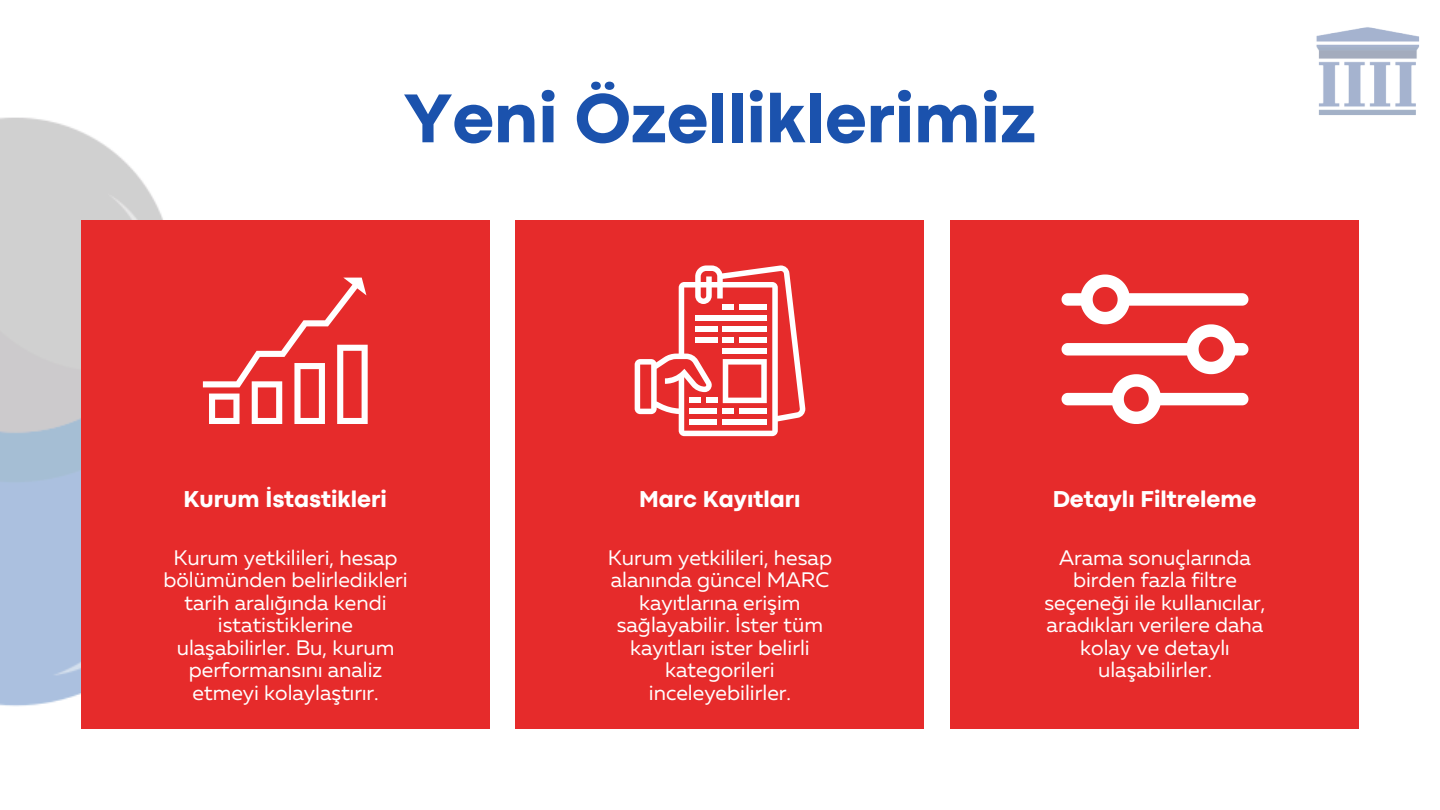
<style>
.page{position:relative;width:1440px;height:810px;background:#fff}
.page>*{position:absolute;margin:0;border:0;box-sizing:border-box;transform-origin:0 0}
.t1{font:800 72px "Codec Pro";color:#1b52ad}
.t2{font:800 24px "Codec Pro";color:#fff}
.t3{font:21px "Muller";color:#fff}
</style>
<div class="page">
<img style="left:0;top:117px;width:516px;height:612px">
<div style="left:81px;top:220px;width:409px;height:509px;background:#e62b2b"></div>
<div style="left:516px;top:220px;width:408px;height:509px;background:#e62b2b"></div>
<div style="left:950px;top:220px;width:409px;height:509px;background:#e62b2b"></div>
<svg style="left:203px;top:278px;width:165px;height:146px"></svg>
<svg style="left:635px;top:265px;width:170px;height:171px"></svg>
<div style="left:739px;top:409px;width:28px;height:5px;background:#fff"></div>
<div style="left:723px;top:409px;width:11px;height:5px;background:#fff"></div>
<div style="left:723px;top:420px;width:44px;height:5px;background:#fff"></div>
<div style="left:690px;top:409px;width:27px;height:5px;background:#fff"></div>
<div style="left:690px;top:420px;width:27px;height:5px;background:#fff"></div>
<div style="left:706px;top:398px;width:11px;height:5px;background:#fff"></div>
<div style="left:690px;top:398px;width:11px;height:5px;background:#fff"></div>
<div style="left:723px;top:348px;width:44px;height:6px;background:#fff"></div>
<div style="left:695px;top:337px;width:22px;height:6px;background:#fff"></div>
<div style="left:695px;top:326px;width:22px;height:6px;background:#fff"></div>
<div style="left:723px;top:326px;width:44px;height:6px;background:#fff"></div>
<div style="left:695px;top:315px;width:72px;height:6px;background:#fff"></div>
<div style="left:723px;top:337px;width:11px;height:6px;background:#fff"></div>
<div style="left:739px;top:337px;width:28px;height:6px;background:#fff"></div>
<div style="left:739px;top:304px;width:28px;height:6px;background:#fff"></div>
<div style="left:723px;top:304px;width:11px;height:6px;background:#fff"></div>
<svg style="left:1062px;top:275px;width:186px;height:149px"></svg>
<img style="left:1316px;top:27px;width:103px;height:88px">
<p class="t1" style="left:404px;top:93px;width:634px">Yeni Özelliklerimiz</p>
<p class="t2" style="left:183px;top:490px;width:205px">Kurum İstastikleri</p>
<h2 class="t2" style="left:639px;top:490px;width:163px">Marc Kayıtları</h2>
<p class="t2" style="left:1053px;top:490px;width:205px">Detaylı Filtreleme</p>
<p class="t3" style="left:173px;top:549px;width:226px">Kurum yetkilileri, hesap</p>
<p class="t3" style="left:163px;top:571px;width:246px">bölümünden belirledikleri</p>
<p class="t3" style="left:185px;top:594px;width:204px">tarih aralığında kendi</p>
<p class="t3" style="left:218px;top:616px;width:137px">istatistiklerine</p>
<p class="t3" style="left:177px;top:639px;width:219px">ulaşabilirler. Bu, kurum</p>
<p class="t3" style="left:189px;top:661px;width:195px">performansını analiz</p>
<p class="t3" style="left:193px;top:684px;width:188px">etmeyi kolaylaştırır.</p>
<h2 class="t3" style="left:608px;top:549px;width:226px">Kurum yetkilileri, hesap</h2>
<p class="t3" style="left:611px;top:571px;width:220px">alanında güncel MARC</p>
<p class="t3" style="left:639px;top:594px;width:163px">kayıtlarına erişim</p>
<p class="t3" style="left:617px;top:616px;width:208px">sağlayabilir. İster tüm</p>
<p class="t3" style="left:630px;top:639px;width:181px">kayıtları ister belirli</p>
<p class="t3" style="left:665px;top:661px;width:111px">kategorileri</p>
<p class="t3" style="left:649px;top:684px;width:144px">inceleyebilirler.</p>
<p class="t3" style="left:1059px;top:549px;width:193px">Arama sonuçlarında</p>
<p class="t3" style="left:1073px;top:571px;width:165px">birden fazla filtre</p>
<h1 class="t3" style="left:1044px;top:594px;width:223px">seçeneği ile kullanıcılar,</h1>
<p class="t3" style="left:1047px;top:616px;width:218px">aradıkları verilere daha</p>
<h2 class="t3" style="left:1080px;top:639px;width:151px">kolay ve detaylı</h2>
<p class="t3" style="left:1098px;top:661px;width:115px">ulaşabilirler.</p>
</div>
